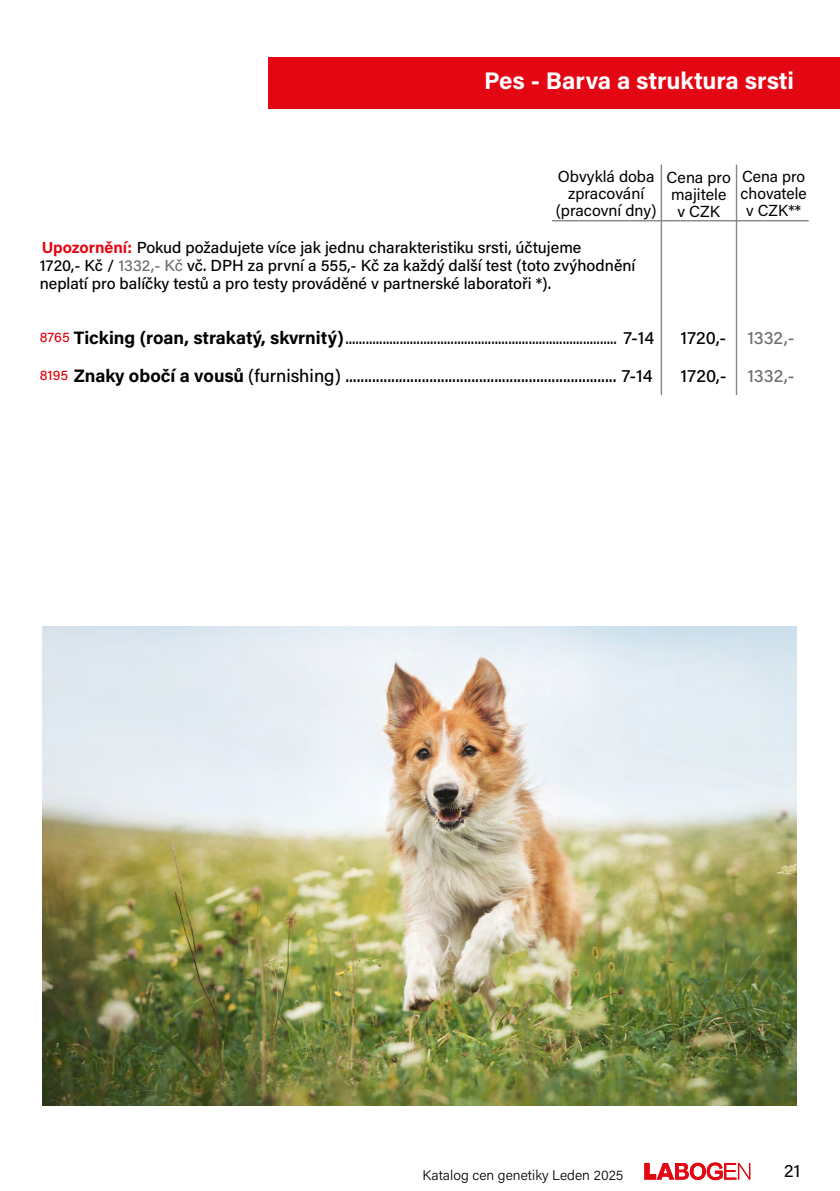
<style>
.page{position:relative;width:840px;height:1191px;background:#fff}
.page>*{position:absolute;margin:0;border:0;box-sizing:border-box;transform-origin:0 0}
.t1{font:700 24px "Acumin Pro";letter-spacing:-.005em;color:#fff}
.t2{font:500 18px "Acumin Pro";color:#000}
.t3{font:18px "Acumin Pro";color:#000}
.t4{font:500 16px/18px "Acumin Pro";color:#000}
.t5{font:16px/17px "Acumin Pro";color:#000;text-align:center}
.t6{font:300 14px "Acumin Pro";color:#000}
.s1{font-weight:700;color:#e30613}
.s2{color:#706f6f}
.s3{font-size:14px;color:#e30613}
.s4{font-weight:700;font-size:18px}
.s5{font-size:18px}
.s6{font-weight:700}
</style>
<div class="page">
<hr style="left:660px;top:165px;width:1px;height:941px;background:#878787">
<hr style="left:735px;top:165px;width:1px;height:941px;background:#878787">
<svg style="left:644px;top:1162px;width:105px;height:18px"></svg>
<hr style="left:551px;top:220px;width:257px;height:1px;background:#878787">
<div style="left:268px;top:57px;width:571px;height:52px;background:#e30613"></div>
<div style="left:624px;top:395px;width:143px;height:722px;background:#fff"></div>
<img style="left:43px;top:627px;width:752px;height:479px">
<h1 class="t1" style="left:484px;top:64px;width:311px">Pes - Barva a struktura srsti</h1>
<p class="t5" style="left:555px;top:167px;width:102px">Obvyklá doba zpracování (pracovní dny)</p>
<p class="t5" style="left:666px;top:168px;width:66px">Cena pro majitele v CZK</p>
<p class="t5" style="left:740px;top:167px;width:68px">Cena pro chovatele v CZK**</p>
<p class="t4" style="left:40px;top:238px;width:597px"><span class="s1">Upozornění:</span> Pokud požadujete více jak jednu charakteristiku srsti, účtujeme<br>1720,- Kč / <span class="s2">1332,- Kč</span> vč. DPH za první a 555,- Kč za každý další test (toto zvýhodnění neplatí pro balíčky testů a pro testy prováděné v partnerské laboratoři *).</p>
<p class="t4" style="left:40px;top:328px;width:616px"><span class="s3">8765</span> <span class="s4">Ticking (roan, strakatý, skvrnitý)</span>................................................................................ <span class="s5">7-14</span></p>
<p class="t2" style="left:680px;top:325px;width:115px">1720,- <span class="s2">1332,-</span></p>
<p class="t2" style="left:40px;top:363px;width:614px"><span class="s3">8195</span> <span class="s6">Znaky obočí a vousů</span> (furnishing) ....................................................................... 7-14</p>
<p class="t2" style="left:680px;top:363px;width:115px">1720,- <span class="s2">1332,-</span></p>
<p class="t6" style="left:422px;top:1165px;width:202px">Katalog cen genetiky Leden 2025</p>
<p class="t3" style="left:783px;top:1158px;width:18px">21</p>
</div>
